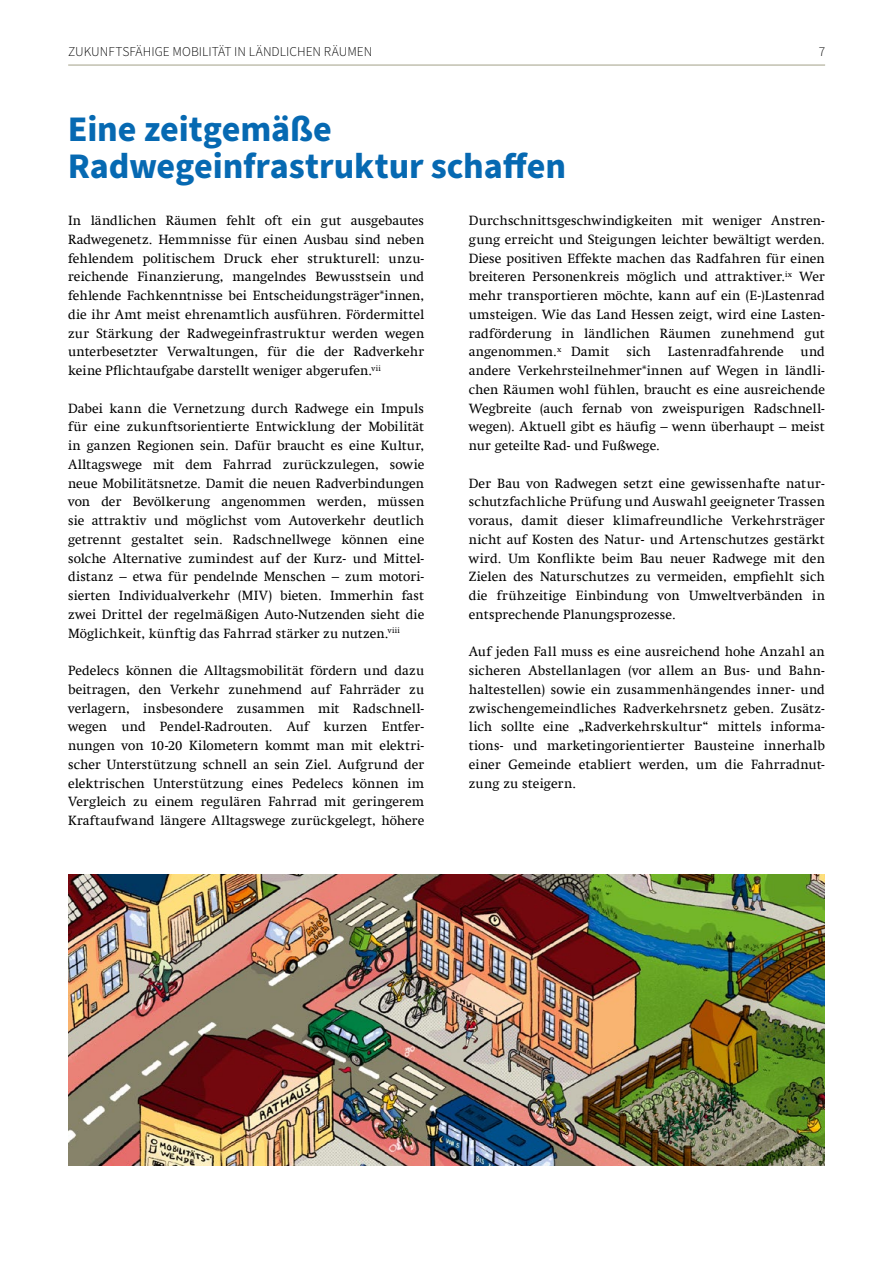
<style>
.page{position:relative;width:893px;height:1263px;background:#fff}
.page>*{position:absolute;margin:0;border:0;box-sizing:border-box;transform-origin:0 0}
.H1_Überschrift{font:700 36px/37.5px "Source Sans Pro";letter-spacing:-.005em;color:#0669b2}
.t1{font:13.5px/18.8px "Swift Com";letter-spacing:.005em;color:#000;text-align:justify}
.t2{font:300 13.5px "Source Sans Pro";color:#000}
</style>
<div class="page">
<img style="left:68px;top:874px;width:757px;height:291px">
<hr style="left:68px;top:65px;width:757px;height:1px;background:#a3a188">
<p class="t2" style="left:68px;top:43px;width:306px">ZUKUNFTSFÄHIGE MOBILITÄT IN LÄNDLICHEN RÄUMEN</p>
<p class="t2" style="left:819px;top:43px;width:8px">7</p>
<p class="H1_Überschrift" style="left:68px;top:111px;width:500px">Eine zeitgemäße<br>Radwegeinfrastruktur schaffen</p>
<p class="t1" style="left:68px;top:211px;width:358px">In ländlichen Räumen fehlt oft ein gut ausgebautes Radwegenetz. Hemmnisse für einen Ausbau sind neben fehlendem politischem Druck eher strukturell: unzu&shy;reichende Finanzierung, mangelndes Bewusstsein und fehlende Fachkenntnisse bei Entscheidungsträger*innen, die ihr Amt meist ehrenamtlich ausführen. Fördermittel zur Stärkung der Radwegeinfrastruktur werden wegen unterbesetzter Verwaltungen, für die der Radverkehr keine Pflichtaufgabe darstellt weniger abgerufen.<sup>vii</sup></p>
<p class="t1" style="left:68px;top:399px;width:358px">Dabei kann die Vernetzung durch Radwege ein Impuls für eine zukunftsorientierte Entwicklung der Mobilität in ganzen Regionen sein. Dafür braucht es eine Kultur, Alltagswege mit dem Fahrrad zurückzulegen, sowie neue Mobilitätsnetze. Damit die neuen Radverbindungen von der Bevölkerung angenommen werden, müssen sie attraktiv und möglichst vom Autoverkehr deutlich getrennt gestaltet sein. Radschnellwege können eine solche Alternative zumindest auf der Kurz- und Mittel&shy;distanz – etwa für pendelnde Menschen – zum motori&shy;sierten Individualverkehr (MIV) bieten. Immerhin fast zwei Drittel der regelmäßigen Auto-Nutzenden sieht die Möglichkeit, künftig das Fahrrad stärker zu nutzen.<sup>viii</sup></p>
<p class="t1" style="left:68px;top:661px;width:358px">Pedelecs können die Alltagsmobilität fördern und dazu beitragen, den Verkehr zunehmend auf Fahrräder zu verlagern, insbesondere zusammen mit Radschnell&shy;wegen und Pendel-Radrouten. Auf kurzen Entfer&shy;nungen von 10-20 Kilometern kommt man mit elektri&shy;scher Unterstützung schnell an sein Ziel. Aufgrund der elektrischen Unterstützung eines Pedelecs können im Vergleich zu einem regulären Fahrrad mit geringerem Kraftaufwand längere Alltagswege zurückgelegt, höhere</p>
<p class="t1" style="left:469px;top:211px;width:358px">Durchschnittsgeschwindigkeiten mit weniger Anstren&shy;gung erreicht und Steigungen leichter bewältigt werden.<br>Diese positiven Effekte machen das Radfahren für einen breiteren Personenkreis möglich und attraktiver.<sup>ix</sup> Wer mehr transportieren möchte, kann auf ein (E-)Lastenrad umsteigen. Wie das Land Hessen zeigt, wird eine Lasten&shy;radförderung in ländlichen Räumen zunehmend gut angenommen.<sup>x</sup> Damit sich Lastenradfahrende und andere Verkehrsteilnehmer*innen auf Wegen in ländli&shy;chen Räumen wohl fühlen, braucht es eine ausreichende Wegbreite (auch fernab von zweispurigen Radschnell&shy;wegen). Aktuell gibt es häufig – wenn überhaupt – meist nur geteilte Rad- und Fußwege.</p>
<p class="t1" style="left:469px;top:474px;width:358px">Der Bau von Radwegen setzt eine gewissenhafte natur&shy;schutzfachliche Prüfung und Auswahl geeigneter Trassen voraus, damit dieser klimafreundliche Verkehrsträger nicht auf Kosten des Natur- und Artenschutzes gestärkt wird. Um Konflikte beim Bau neuer Radwege mit den Zielen des Naturschutzes zu vermeiden, empfiehlt sich die frühzeitige Einbindung von Umweltverbänden in entsprechende Planungsprozesse.</p>
<p class="t1" style="left:469px;top:642px;width:358px">Auf jeden Fall muss es eine ausreichend hohe Anzahl an sicheren Abstellanlagen (vor allem an Bus- und Bahn&shy;haltestellen) sowie ein zusammenhängendes inner- und zwischengemeindliches Radverkehrsnetz geben. Zusätz&shy;lich sollte eine „Radverkehrskultur“ mittels informa&shy;tions- und marketingorientierter Bausteine innerhalb einer Gemeinde etabliert werden, um die Fahrradnut&shy;zung zu steigern.</p>
</div>
